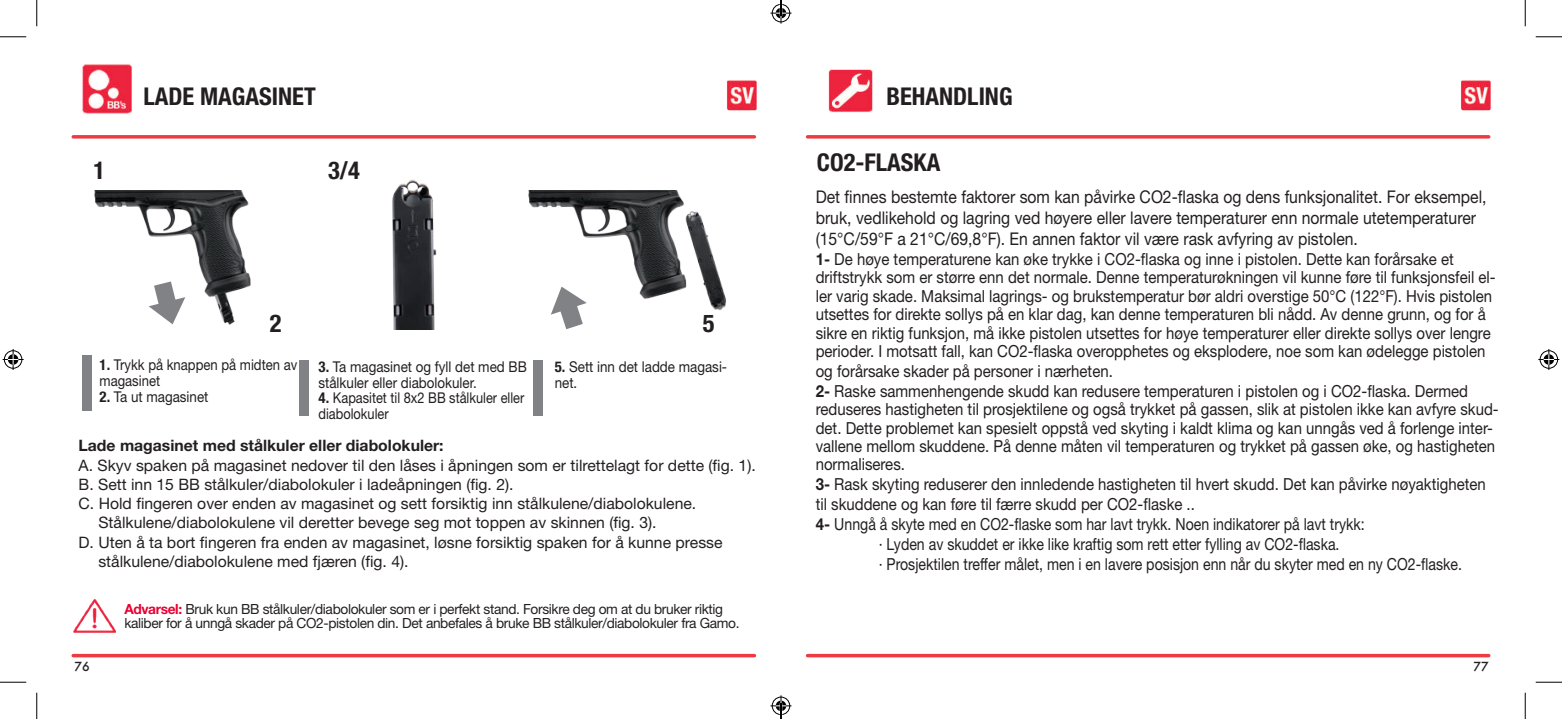
<style>
.page{position:relative;width:1562px;height:719px;background:#fff}
.page>*{position:absolute;margin:0;border:0;box-sizing:border-box;transform-origin:0 0}
.t1{font:700 condensed 24.5px "Helvetica Neue";color:#231f20}
.t2{font:17.5px/21px "Helvetica Neue";color:#231f20;scale:.9 1}
.t3{font:16.62px/18.4px "Helvetica Neue";color:#231f20;scale:.9 1}
.t4{font:16.62px "Helvetica Neue";color:#231f20;scale:.85 1}
.t5{font:15.75px "Helvetica Neue";color:#231f20}
.t6{font:700 15.75px "Helvetica Neue";color:#231f20}
.t7{font:14.88px/15.8px "Helvetica Neue";color:#231f20;scale:.9 1}
.t8{font:14.88px/15.8px "Helvetica Neue";color:#231f20;scale:.86 1}
.t9{font:14.88px/15.8px "Helvetica Neue";color:#231f20;scale:.88 1}
.t10{font:14px/14px "Helvetica Neue";letter-spacing:-.025em;color:#231f20}
.t11{font:500 12.25px "Futura";color:#231f20}
.s1{font-weight:700;font-stretch:condensed}
.s2{font-weight:700;color:#e80032}
.s3{font-weight:700}
</style>
<div class="page">
<img style="left:726px;top:80px;width:31px;height:31px">
<img style="left:1460px;top:80px;width:31px;height:31px">
<hr style="left:73px;top:135px;width:681px;height:3px;background:#ee3a41">
<svg style="left:73px;top:653px;width:681px;height:4px;fill:#ee3a41"></svg>
<hr style="left:807px;top:135px;width:681px;height:3px;background:#ee3a41">
<svg style="left:807px;top:653px;width:681px;height:4px;fill:#ee3a41"></svg>
<img style="left:82px;top:64px;width:51px;height:50px">
<img style="left:73px;top:599px;width:43px;height:34px">
<div style="left:82px;top:355px;width:10px;height:55px;background:#808285"></div>
<div style="left:299px;top:360px;width:10px;height:55px;background:#808285"></div>
<div style="left:533px;top:360px;width:10px;height:55px;background:#808285"></div>
<img style="left:94px;top:191px;width:157px;height:134px">
<img style="left:392px;top:179px;width:45px;height:150px">
<img style="left:528px;top:191px;width:199px;height:137px">
<img style="left:828px;top:69px;width:45px;height:44px">
<svg style="left:0;top:36px;width:26px;height:1px"></svg>
<svg style="left:1535px;top:36px;width:27px;height:1px"></svg>
<svg style="left:0;top:681px;width:26px;height:1px"></svg>
<svg style="left:1535px;top:681px;width:27px;height:1px"></svg>
<svg style="left:36px;top:0;width:1px;height:26px"></svg>
<svg style="left:36px;top:692px;width:1px;height:26px"></svg>
<svg style="left:1525px;top:0;width:1px;height:26px"></svg>
<svg style="left:1525px;top:692px;width:1px;height:26px"></svg>
<svg style="left:3px;top:349px;width:21px;height:21px"></svg>
<svg style="left:1538px;top:349px;width:21px;height:21px"></svg>
<svg style="left:770px;top:0;width:21px;height:24px"></svg>
<svg style="left:770px;top:695px;width:21px;height:23px"></svg>
<h1 class="t1" style="left:93px;top:155px;width:13px">1</h1>
<h1 class="t1" style="left:143px;top:82px;width:174px">LADE MAGASINET</h1>
<h1 class="t1" style="left:328px;top:155px;width:33px">3/4</h1>
<h1 class="t1" style="left:270px;top:308px;width:13px">2</h1>
<h1 class="t1" style="left:703px;top:308px;width:13px">5</h1>
<p class="t9" style="left:100px;top:357px;width:226px"><span class="s1">1.</span> Trykk på knappen på midten av magasinet</p>
<p class="t7" style="left:100px;top:388px;width:123px"><span class="s1">2.</span> Ta ut magasinet</p>
<p class="t7" style="left:318px;top:358px;width:233px"><span class="s1">3.</span> Ta magasinet og fyll det med BB stålkuler eller diabolokuler.</p>
<p class="t8" style="left:318px;top:390px;width:241px"><span class="s1">4.</span> Kapasitet til 8x2 BB stålkuler eller diabolokuler</p>
<p class="t7" style="left:555px;top:358px;width:193px"><span class="s1">5.</span> Sett inn det ladde magasi&shy;net.</p>
<p class="t6" style="left:79px;top:436px;width:366px">Lade magasinet med stålkuler eller diabolokuler:</p>
<p class="t5" style="left:79px;top:455px;width:679px">A. Skyv spaken på magasinet nedover til den låses i åpningen som er tilrettelagt for dette (fig. 1).</p>
<p class="t5" style="left:79px;top:475px;width:436px">B. Sett inn 15 BB stålkuler/diabolokuler i ladeåpningen (fig. 2).</p>
<p class="t5" style="left:79px;top:494px;width:619px">C. Hold fingeren over enden av magasinet og sett forsiktig inn stålkulene/diabolokulene.</p>
<p class="t5" style="left:98px;top:513px;width:560px">Stålkulene/diabolokulene vil deretter bevege seg mot toppen av skinnen (fig. 3).</p>
<p class="t5" style="left:79px;top:532px;width:645px">D. Uten å ta bort fingeren fra enden av magasinet, løsne forsiktig spaken for å kunne presse</p>
<p class="t5" style="left:98px;top:552px;width:312px">stålkulene/diabolokulene med fjæren (fig. 4).</p>
<p class="t10" style="left:124px;top:601px;width:617px"><span class="s2">Advarsel:</span> Bruk kun BB stålkuler/diabolokuler som er i perfekt stand. Forsikre deg om at du bruker riktig kaliber for å unngå skader på CO2-pistolen din. Det anbefales å bruke BB stålkuler/diabolokuler fra Gamo.</p>
<h1 class="t1" style="left:886px;top:82px;width:128px">BEHANDLING</h1>
<h1 class="t1" style="left:817px;top:148px;width:125px">CO2-FLASKA</h1>
<p class="t2" style="left:816px;top:186px;width:747px">Det finnes bestemte faktorer som kan påvirke CO2-flaska og dens funksjonalitet. For eksempel, bruk, vedlikehold og lagring ved høyere eller lavere temperaturer enn normale utetemperaturer (15°C/59°F a 21°C/69,8°F). En annen faktor vil være rask avfyring av pistolen.</p>
<p class="t3" style="left:816px;top:249px;width:757px"><span class="s3">1-</span> De høye temperaturene kan øke trykke i CO2-flaska og inne i pistolen. Dette kan forårsake et driftstrykk som er større enn det normale. Denne temperaturøkningen vil kunne føre til funksjonsfeil el&shy;ler varig skade. Maksimal lagrings- og brukstemperatur bør aldri overstige 50°C (122°F). Hvis pistolen utsettes for direkte sollys på en klar dag, kan denne temperaturen bli nådd. Av denne grunn, og for å sikre en riktig funksjon, må ikke pistolen utsettes for høye temperaturer eller direkte sollys over lengre perioder. I motsatt fall, kan CO2-flaska overopphetes og eksplodere, noe som kan ødelegge pistolen</p>
<p class="t3" style="left:816px;top:360px;width:726px;line-height:19.9px">og forårsake skader på personer i nærheten.<br><span class="s3">2-</span> Raske sammenhengende skudd kan redusere temperaturen i pistolen og i CO2-flaska. Dermed</p>
<p class="t3" style="left:816px;top:400px;width:760px">reduseres hastigheten til prosjektilene og også trykket på gassen, slik at pistolen ikke kan avfyre skud&shy;det. Dette problemet kan spesielt oppstå ved skyting i kaldt klima og kan unngås ved å forlenge inter&shy;vallene mellom skuddene. På denne måten vil temperaturen og trykket på gassen øke, og hastigheten normaliseres.</p>
<p class="t3" style="left:816px;top:475px;width:746px"><span class="s3">3-</span> Rask skyting reduserer den innledende hastigheten til hvert skudd. Det kan påvirke nøyaktigheten</p>
<p class="t3" style="left:816px;top:495px;width:423px">til skuddene og kan føre til færre skudd per CO2-flaske ..</p>
<p class="t4" style="left:816px;top:514px;width:647px"><span class="s3">4-</span> Unngå å skyte med en CO2-flaske som har lavt trykk. Noen indikatorer på lavt trykk:</p>
<p class="t4" style="left:879px;top:534px;width:543px">· Lyden av skuddet er ikke like kraftig som rett etter fylling av CO2-flaska.</p>
<p class="t4" style="left:879px;top:554px;width:688px">· Prosjektilen treffer målet, men i en lavere posisjon enn når du skyter med en ny CO2-flaske.</p>
<p class="t11" style="left:75px;top:658px;width:17px">76</p>
<p class="t11" style="left:1473px;top:658px;width:17px">77</p>
</div>
